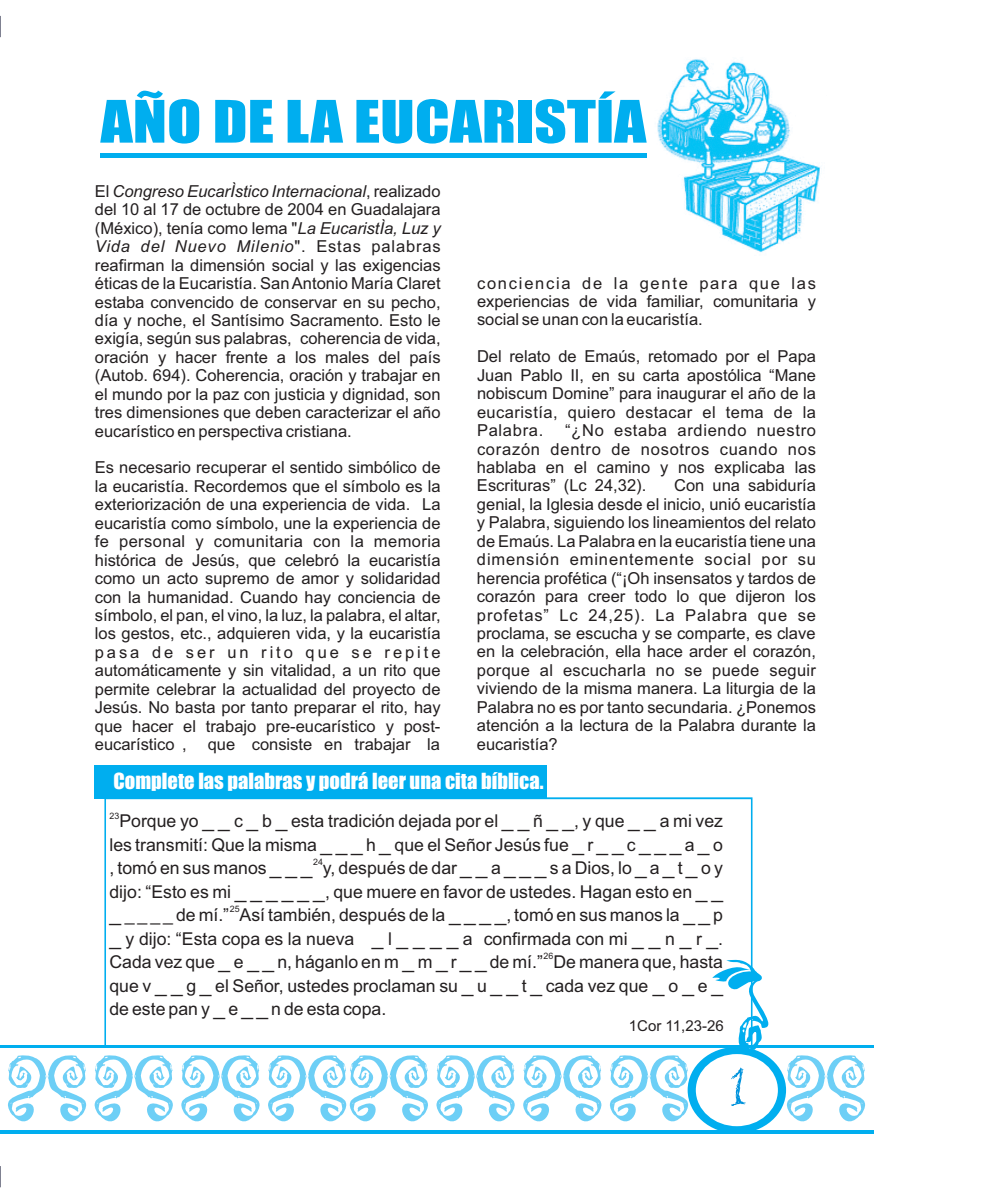
<style>
.page{position:relative;width:985px;height:1191px;background:#fff}
.page>*{position:absolute;margin:0;border:0;box-sizing:border-box;transform-origin:0 0}
.t1{font:54px "Impact";color:#00aeef;scale:1.17 1}
.t2{font:20.55px "Impact";color:#fff}
.t3{font:17.7px/23.4px "Arial";color:#231f20}
.t4{font:16.5px/18.5px "Arial";color:#231f20;text-align:justify}
.t5{font:15px "Arial";color:#231f20}
.t6{font:8.85px "Arial";color:#231f20}
.s1{font-style:italic}
.s2{font-size:21px}
</style>
<div class="page">
<img style="left:657px;top:59px;width:164px;height:194px">
<div style="left:687px;top:1046px;width:99px;height:87px;background:#00aeef;border-radius:50%"></div>
<svg style="left:174px;top:1129px;width:698px;height:4px"></svg>
<svg style="left:180px;top:1055px;width:249px;height:79px"></svg>
<svg style="left:435px;top:1055px;width:167px;height:79px"></svg>
<svg style="left:608px;top:1055px;width:81px;height:79px"></svg>
<svg style="left:785px;top:1055px;width:81px;height:79px"></svg>
<hr style="left:0;top:1045px;width:872px;height:3px;background:#00aeef">
<div style="left:695px;top:1054px;width:82px;height:72px;background:#fff;border-radius:50%"></div>
<svg style="left:712px;top:959px;width:57px;height:94px"></svg>
<svg style="left:0;top:1055px;width:174px;height:79px"></svg>
<div style="left:94px;top:765px;width:452px;height:33px;background:#00aeef"></div>
<div style="left:104px;top:797px;width:648px;height:250px;border:2px solid #00aeef"></div>
<hr style="left:100px;top:154px;width:547px;height:4px;background:#00aeef">
<svg style="left:0;top:16px;width:1px;height:21px"></svg>
<svg style="left:0;top:1166px;width:1px;height:21px"></svg>
<svg style="left:731px;top:1067px;width:14px;height:39px"></svg>
<h1 class="t1" style="left:101px;top:100px;width:468px">AÑO DE LA EUCARISTÍA</h1>
<p class="t4" style="left:95px;top:183px;width:347px">El <span class="s1">Congreso EucarÌstico Internacional</span>, realizado del 10 al 17 de octubre de 2004 en Guadalajara (México), tenía como lema "<span class="s1">La EucaristÌa, Luz y Vida del Nuevo Milenio</span>". Estas palabras reafirman la dimensión social y las exigencias éticas de la Eucaristía. San Antonio María Claret estaba convencido de conservar en su pecho, día y noche, el Santísimo Sacramento. Esto le exigía, según sus palabras, coherencia de vida, oración y hacer frente a los males del país (Autob. 694). Coherencia, oración y trabajar en el mundo por la paz con justicia y dignidad, son tres dimensiones que deben caracterizar el año eucarístico en perspectiva cristiana.</p>
<p class="t4" style="left:95px;top:460px;width:347px">Es necesario recuperar el sentido simbólico de la eucaristía. Recordemos que el símbolo es la exteriorización de una experiencia de vida. La eucaristía como símbolo, une la experiencia de fe personal y comunitaria con la memoria histórica de Jesús, que celebró la eucaristía como un acto supremo de amor y solidaridad con la humanidad. Cuando hay conciencia de símbolo, el pan, el vino, la luz, la palabra, el altar, los gestos, etc., adquieren vida, y la eucaristía pasa de ser un rito que se repite automáticamente y sin vitalidad, a un rito que permite celebrar la actualidad del proyecto de Jesús. No basta por tanto preparar el rito, hay que hacer el trabajo pre-eucarístico y post&shy;eucarístico ,</p>
<p class="t4" style="left:477px;top:275px;width:340px">conciencia de la gente para que las experiencias de vida familiar, comunitaria y social se unan con la eucaristía.</p>
<p class="t4" style="left:477px;top:349px;width:340px">Del relato de Emaús, retomado por el Papa Juan Pablo II, en su carta apostólica “Mane nobiscum Domine” para inaugurar el año de la eucaristía, quiero destacar el tema de la Palabra.</p>
<p class="t4" style="left:477px;top:422px;width:340px;text-indent:88px">“¿No estaba ardiendo nuestro corazón dentro de nosotros cuando nos hablaba en el camino y nos explicaba las Escrituras” (Lc 24,32).</p>
<p class="t4" style="left:477px;top:478px;width:340px;text-indent:197px">Con una sabiduría genial, la Iglesia desde el inicio, unió eucaristía y Palabra, siguiendo los lineamientos del relato de Emaús. La Palabra en la eucaristía tiene una dimensión eminentemente social por su herencia profética (“¡Oh insensatos y tardos de corazón para creer todo lo que dijeron los profetas” Lc 24,25). La Palabra que se proclama, se escucha y se comparte, es clave en la celebración, ella hace arder el corazón, porque al escucharla no se puede seguir viviendo de la misma manera. La liturgia de la Palabra no es por tanto secundaria. ¿Ponemos atención a la lectura de la Palabra durante la eucaristía?</p>
<p class="t2" style="left:114px;top:773px;width:431px">Complete las palabras y podrá leer una cita bíblica.</p>
<p class="t6" style="left:109px;top:812px;width:11px">23</p>
<p class="t4" style="left:208px;top:736px;width:234px">que consiste en trabajar la</p>
<p class="t3" style="left:109px;top:811px;width:615px;text-align:center">Porque yo <span class="s2">_ _</span> c <span class="s2">_</span> b <span class="s2">_</span> esta tradición dejada por el <span class="s2">_ _</span> ñ <span class="s2">_ _</span>, y que <span class="s2">_ _</span> a mi vez les transmití: Que la misma <span class="s2">_ _ _</span> h <span class="s2">_</span> que el Señor Jesús fue <span class="s2">_</span> r <span class="s2">_ _</span> c <span class="s2">_ _ _</span> a <span class="s2">_</span> o</p>
<p class="t6" style="left:313px;top:859px;width:11px">24</p>
<p class="t3" style="left:109px;top:858px;width:615px">, tomó en sus manos <span class="s2">_ _ _</span> y, después de dar <span class="s2">_ _</span> a <span class="s2">_ _ _</span> s a Dios, lo <span class="s2">_</span> a <span class="s2">_</span> t <span class="s2">_</span> o y dijo: “Esto es mi <span class="s2">_ _ _ _ _ _</span>, que muere en favor de ustedes. Hagan esto en <span class="s2">_ _</span></p>
<p class="t6" style="left:230px;top:906px;width:11px">25</p>
<p class="t3" style="left:109px;top:905px;width:615px"><span class="s2">_</span> _ _ _ _ de mí.” Así también, después de la <span class="s2">_ _ _ _</span>, tomó en sus manos la <span class="s2">_ _</span> p <span class="s2">_</span> y dijo: “Esta copa es la nueva <span class="s2">_</span> l <span class="s2">_ _ _ _</span> a confirmada con mi <span class="s2">_ _</span> n <span class="s2">_</span> r <span class="s2">_</span>.</p>
<p class="t6" style="left:543px;top:953px;width:11px">26</p>
<p class="t3" style="left:109px;top:952px;width:615px;text-align:justify">Cada vez que <span class="s2">_</span> e <span class="s2">_ _</span> n, háganlo en m <span class="s2">_</span> m <span class="s2">_</span> r <span class="s2">_ _</span> de mí.” De manera que, hasta que v <span class="s2">_ _</span> g <span class="s2">_</span> el Señor, ustedes proclaman su <span class="s2">_</span> u <span class="s2">_ _</span> t <span class="s2">_</span> cada vez que <span class="s2">_</span> o <span class="s2">_</span> e <span class="s2">_ </span>de este pan y <span class="s2">_</span> e <span class="s2">_ _</span> n de esta copa.</p>
<p class="t5" style="left:629px;top:1019px;width:96px">1Cor 11,23-26</p>
</div>
